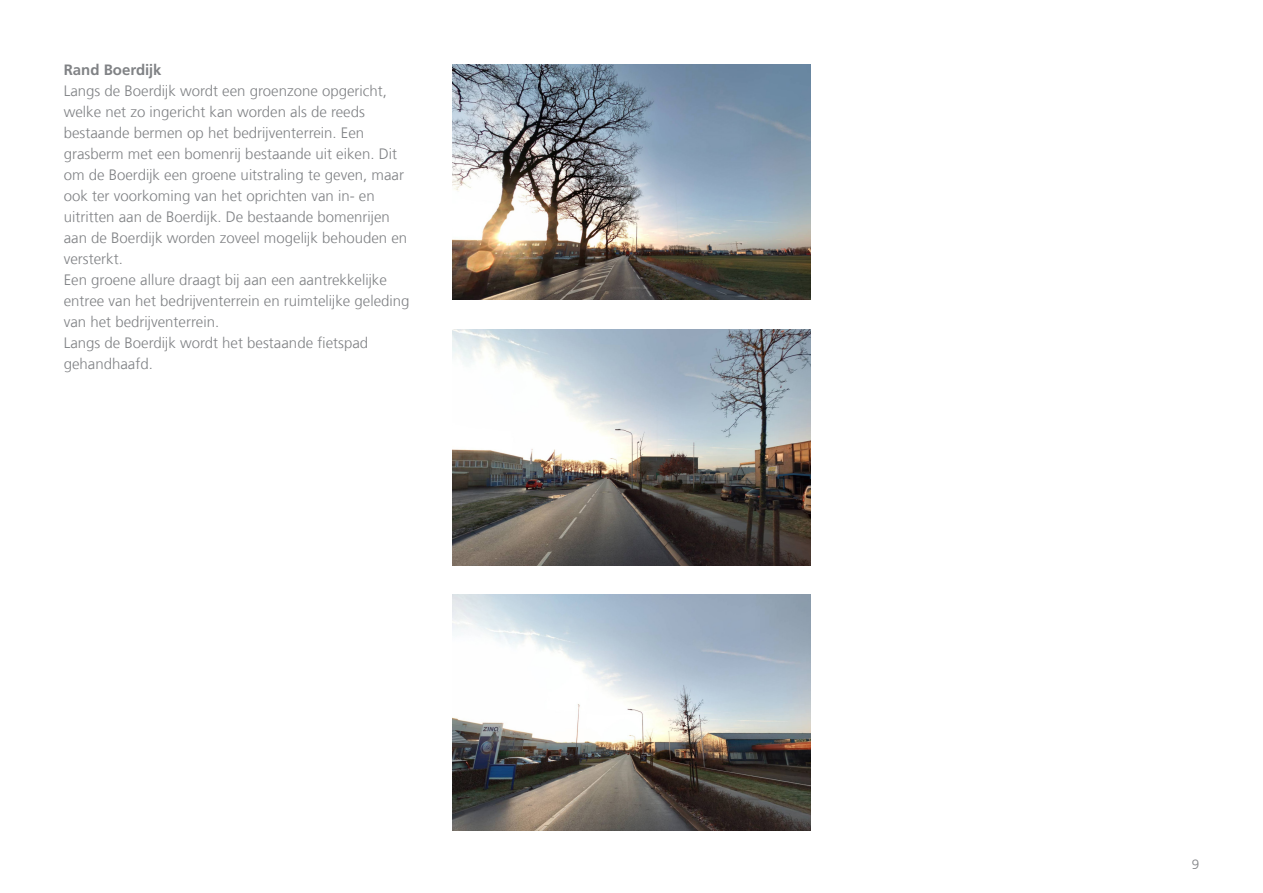
<style>
.page{position:relative;width:1263px;height:893px;background:#fff}
.page>*{position:absolute;margin:0;border:0;box-sizing:border-box;transform-origin:0 0}
.Lopende_tekst_1{font:300 15px/21px "Frutiger LT Com";color:#808285}
.Lopende_tekst_1-2{font:700 15px "Frutiger LT Com";color:#808285}
.t1{font:300 13.5px "Frutiger LT Com";color:#808285}
</style>
<div class="page">
<img style="left:452px;top:65px;width:359px;height:235px">
<img style="left:452px;top:330px;width:359px;height:235px">
<img style="left:452px;top:595px;width:359px;height:235px">
<p class="Lopende_tekst_1-2" style="left:64px;top:61px;width:99px">Rand Boerdijk</p>
<p class="Lopende_tekst_1" style="left:64px;top:80px;width:345px">Langs de Boerdijk wordt een groenzone opgericht, welke net zo ingericht kan worden als de reeds bestaande bermen op het bedrijventerrein. Een grasberm met een bomenrij bestaande uit eiken. Dit om de Boerdijk een groene uitstraling te geven, maar ook ter voorkoming van het oprichten van in- en uitritten aan de Boerdijk. De bestaande bomenrijen aan de Boerdijk worden zoveel mogelijk behouden en versterkt.</p>
<p class="Lopende_tekst_1" style="left:64px;top:269px;width:347px">Een groene allure draagt bij aan een aantrekkelijke entree van het bedrijventerrein en ruimtelijke geleding van het bedrijventerrein.</p>
<p class="Lopende_tekst_1" style="left:64px;top:332px;width:306px">Langs de Boerdijk wordt het bestaande fietspad gehandhaafd.</p>
<p class="t1" style="left:1192px;top:856px;width:9px">9</p>
</div>
